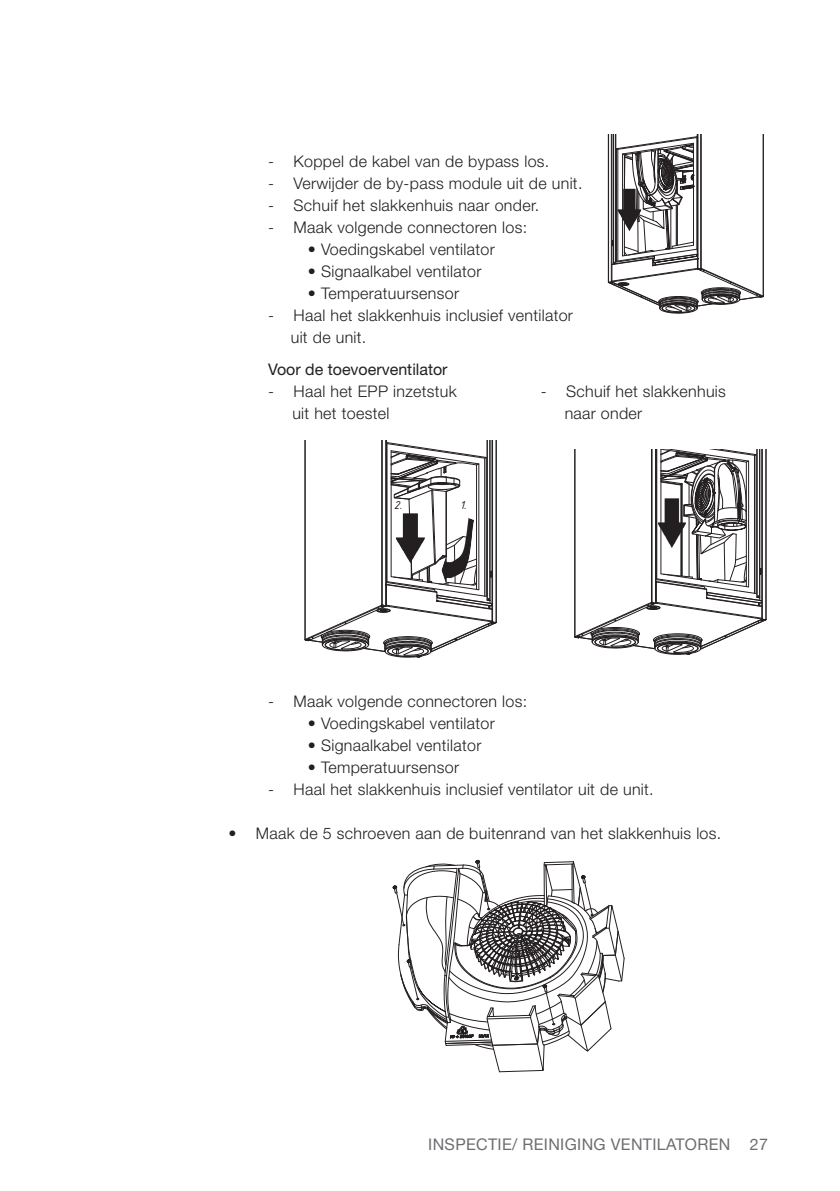
<style>
.page{position:relative;width:840px;height:1191px;background:#fff}
.page>*{position:absolute;margin:0;border:0;box-sizing:border-box;transform-origin:0 0}
.t1{font:300 16px "Helvetica Neue LT Std";letter-spacing:.02em;color:#231f20}
.t2{font:16px "Helvetica Neue";letter-spacing:.02em;color:#6c6d70}
.t3{font:16px "Helvetica Neue LT Std";color:#231f20}
.t4{font:12.4px "ISOCPEUR Italic";color:#231f20}
</style>
<div class="page">
<svg style="left:304px;top:441px;width:192px;height:216px"></svg>
<svg style="left:607px;top:134px;width:156px;height:179px"></svg>
<svg style="left:574px;top:449px;width:192px;height:206px"></svg>
<svg style="left:392px;top:860px;width:232px;height:212px"></svg>
<p class="t1" style="left:268px;top:151px;width:282px">- Koppel de kabel van de bypass los.</p>
<p class="t1" style="left:268px;top:173px;width:315px">- Verwijder de by-pass module uit de unit.</p>
<p class="t1" style="left:268px;top:195px;width:272px">- Schuif het slakkenhuis naar onder.</p>
<p class="t1" style="left:268px;top:217px;width:260px">- Maak volgende connectoren los:</p>
<p class="t1" style="left:308px;top:239px;width:188px">• Voedingskabel ventilator</p>
<p class="t1" style="left:308px;top:261px;width:175px">• Signaalkabel ventilator</p>
<p class="t1" style="left:308px;top:283px;width:152px">• Temperatuursensor</p>
<p class="t1" style="left:268px;top:305px;width:306px">- Haal het slakkenhuis inclusief ventilator</p>
<p class="t1" style="left:290px;top:327px;width:77px">uit de unit.</p>
<p class="t3" style="left:268px;top:359px;width:181px">Voor de toevoerventilator</p>
<p class="t1" style="left:268px;top:381px;width:190px">- Haal het EPP inzetstuk</p>
<p class="t1" style="left:540px;top:381px;width:186px">- Schuif het slakkenhuis</p>
<p class="t1" style="left:292px;top:403px;width:98px">uit het toestel</p>
<p class="t1" style="left:564px;top:403px;width:79px">naar onder</p>
<p class="t4" style="left:393px;top:497px;width:10px">2.</p>
<p class="t4" style="left:459px;top:497px;width:8px">1.</p>
<p class="t1" style="left:268px;top:691px;width:260px">- Maak volgende connectoren los:</p>
<p class="t1" style="left:308px;top:713px;width:188px">• Voedingskabel ventilator</p>
<p class="t1" style="left:308px;top:735px;width:175px">• Signaalkabel ventilator</p>
<p class="t1" style="left:308px;top:757px;width:152px">• Temperatuursensor</p>
<p class="t1" style="left:268px;top:779px;width:387px">- Haal het slakkenhuis inclusief ventilator uit de unit.</p>
<p class="t1" style="left:228px;top:823px;width:494px">• Maak de 5 schroeven aan de buitenrand van het slakkenhuis los.</p>
<p class="t2" style="left:428px;top:1132px;width:341px">INSPECTIE/ REINIGING VENTILATOREN 27</p>
</div>
